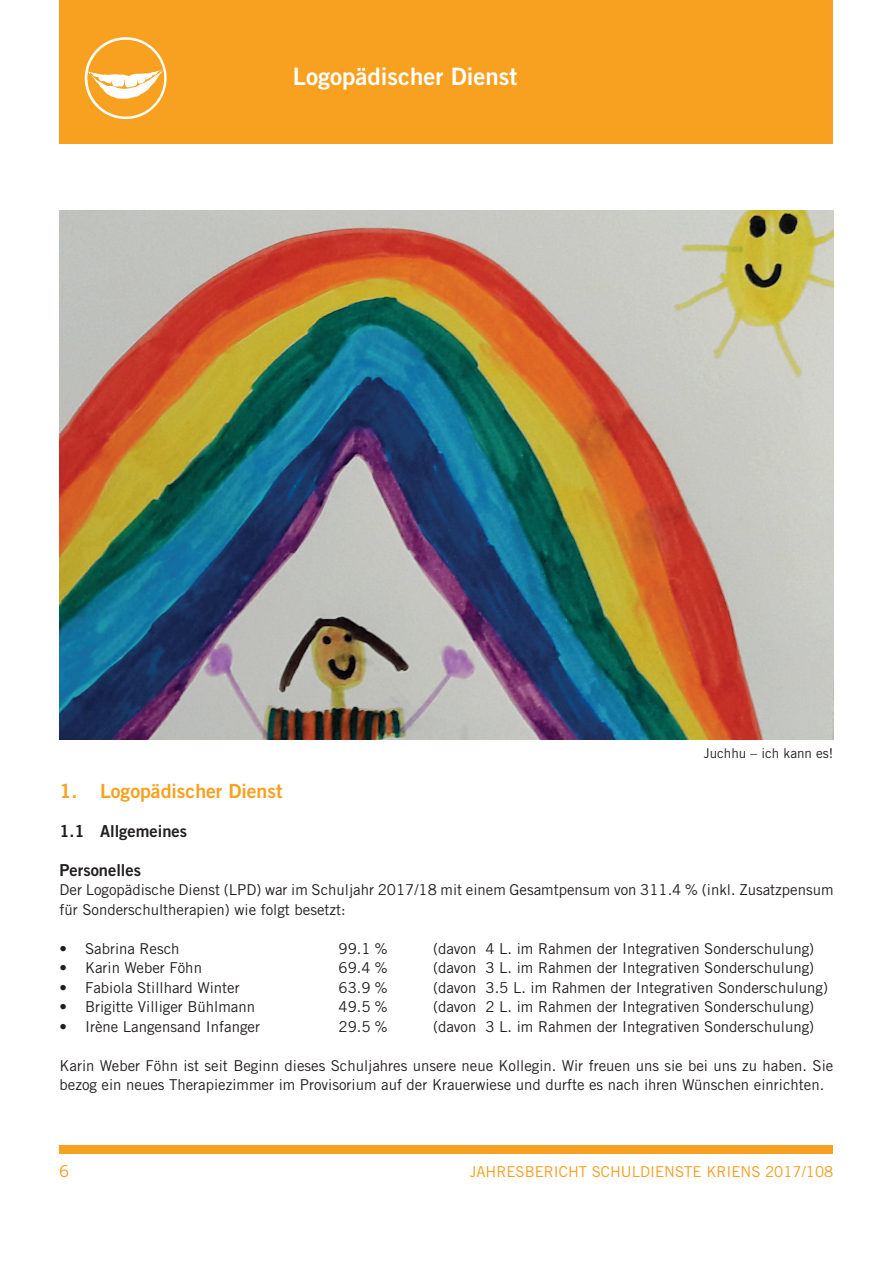
<style>
.page{position:relative;width:893px;height:1263px;background:#fff}
.page>*{position:absolute;margin:0;border:0;box-sizing:border-box;transform-origin:0 0}
.seitentitel{font:24px "Trade Gothic LT Std Bd 2";color:#fff}
.Titel{font:19.5px "Trade Gothic LT Std Bd 2";color:#f8a01f}
.Titel-2{font:16.5px "Trade Gothic LT Std Bd 2";color:#231f20}
.zwischentitel{font:16.5px "Trade Gothic LT Std Bd 2";color:#231f20}
.t1{font:16.5px "Trade Gothic LT Std";color:#f89c1c}
.fliesstext_zweispalt{font:15px/19.5px "Trade Gothic LT Std";color:#231f20}
.t2{font:15px "Trade Gothic LT Std";color:#f89c1c}
.Bildlegende{font:13.5px "Trade Gothic LT Std";color:#231f20}
</style>
<div class="page">
<div style="left:60px;top:1145px;width:773px;height:9px;background:#f8a01f"></div>
<div style="left:60px;top:0;width:773px;height:144px;background:#f8a01f"></div>
<svg style="left:85px;top:37px;width:82px;height:82px"></svg>
<div style="left:87px;top:40px;width:77px;height:77px;background:#f8a01f;border-radius:50%"></div>
<svg style="left:88px;top:69px;width:76px;height:30px"></svg>
<img style="left:60px;top:210px;width:773px;height:529px">
<p class="seitentitel" style="left:293px;top:62px;width:226px">Logopädischer Dienst</p>
<p class="Bildlegende" style="left:704px;top:745px;width:131px">Juchhu – ich kann es!</p>
<p class="Titel" style="left:60px;top:779px;width:225px">1. Logopädischer Dienst</p>
<p class="Titel-2" style="left:60px;top:820px;width:129px">1.1 Allgemeines</p>
<p class="zwischentitel" style="left:60px;top:859px;width:83px">Personelles</p>
<p class="fliesstext_zweispalt" style="left:60px;top:880px;width:775px">Der Logopädische Dienst (LPD) war im Schuljahr 2017/18 mit einem Gesamtpensum von 311.4 % (inkl. Zusatzpensum für Sonderschultherapien) wie folgt besetzt:</p>
<p class="fliesstext_zweispalt" style="left:60px;top:938px;width:122px">• Sabrina Resch</p>
<p class="fliesstext_zweispalt" style="left:339px;top:938px;width:51px">99.1 %</p>
<p class="fliesstext_zweispalt" style="left:433px;top:938px;width:383px">(davon 4 L. im Rahmen der Integrativen Sonderschulung)</p>
<p class="fliesstext_zweispalt" style="left:60px;top:958px;width:144px">• Karin Weber Föhn</p>
<p class="fliesstext_zweispalt" style="left:339px;top:958px;width:51px">69.4 %</p>
<p class="fliesstext_zweispalt" style="left:433px;top:958px;width:383px">(davon 3 L. im Rahmen der Integrativen Sonderschulung)</p>
<p class="fliesstext_zweispalt" style="left:60px;top:977px;width:182px">• Fabiola Stillhard Winter</p>
<p class="fliesstext_zweispalt" style="left:339px;top:977px;width:51px">63.9 %</p>
<p class="fliesstext_zweispalt" style="left:433px;top:977px;width:396px">(davon 3.5 L. im Rahmen der Integrativen Sonderschulung)</p>
<p class="fliesstext_zweispalt" style="left:60px;top:997px;width:197px">• Brigitte Villiger Bühlmann</p>
<p class="fliesstext_zweispalt" style="left:339px;top:997px;width:51px">49.5 %</p>
<p class="fliesstext_zweispalt" style="left:433px;top:997px;width:383px">(davon 2 L. im Rahmen der Integrativen Sonderschulung)</p>
<p class="fliesstext_zweispalt" style="left:60px;top:1016px;width:202px">• Irène Langensand Infanger</p>
<p class="fliesstext_zweispalt" style="left:339px;top:1016px;width:51px">29.5 %</p>
<p class="fliesstext_zweispalt" style="left:433px;top:1016px;width:383px">(davon 3 L. im Rahmen der Integrativen Sonderschulung)</p>
<p class="fliesstext_zweispalt" style="left:60px;top:1055px;width:775px">Karin Weber Föhn ist seit Beginn dieses Schuljahres unsere neue Kollegin. Wir freuen uns sie bei uns zu haben. Sie bezog ein neues Therapiezimmer im Provisorium auf der Krauerwiese und durfte es nach ihren Wünschen einrichten.</p>
<p class="t1" style="left:59px;top:1161px;width:12px">6</p>
<p class="t2" style="left:470px;top:1162px;width:365px">JAHRESBERICHT SCHULDIENSTE KRIENS 2017/108</p>
</div>
